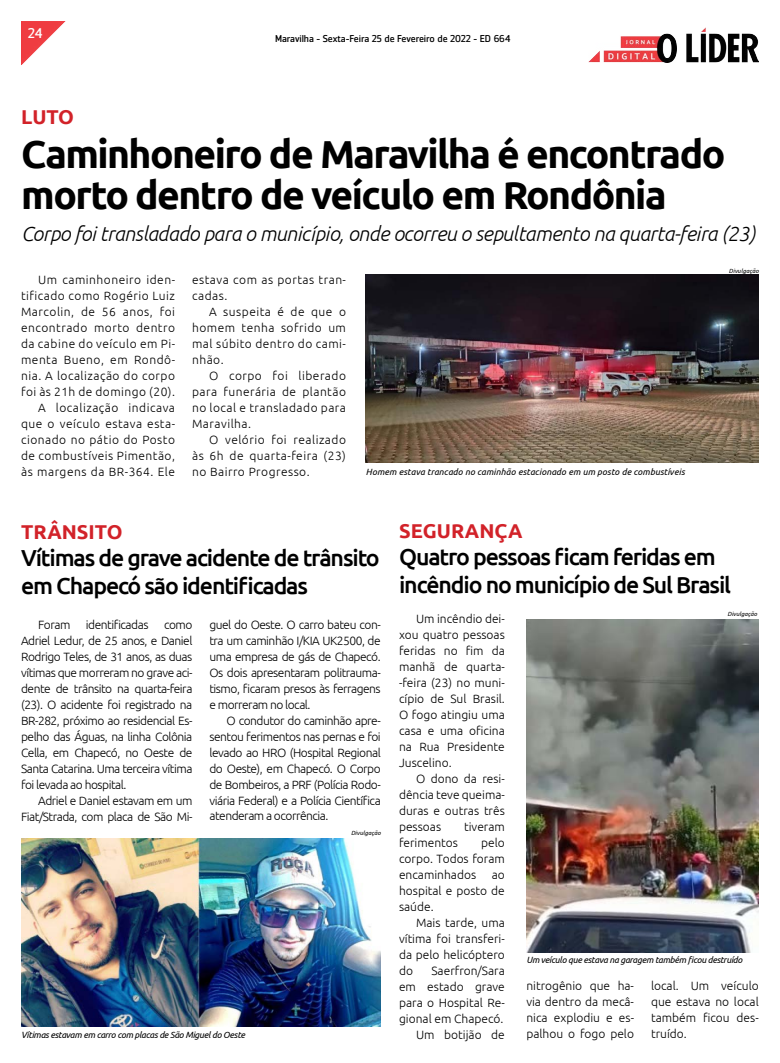
<style>
.page{position:relative;width:780px;height:1063px;background:#fff}
.page>*{position:absolute;margin:0;border:0;box-sizing:border-box;transform-origin:0 0}
.t1{font:700 39px/41px "Ubuntu";letter-spacing:-.04em;color:#000}
.t2{font:500 23.1px/28px "Ubuntu";letter-spacing:-.05em;color:#000}
.t3{font:italic 300 20.3px "Ubuntu";letter-spacing:-.02em;color:#000}
.t4{font:700 20px "Ubuntu";color:#d22229}
.t5{font:14px "Zemestro Std";color:#fff}
.t6{font:300 12px/16px "Ubuntu";color:#000;text-align:justify}
.t7{font:300 12px/16px "Ubuntu";letter-spacing:.04em;color:#000;text-align:right}
.t8{font:300 12px/16px "Ubuntu";letter-spacing:-.04em;color:#000;text-align:right}
.t9{font:9.9px "Zemestro Std";letter-spacing:-.01em;color:#000}
.t10{font:italic 9px "Ubuntu";letter-spacing:-.03em;color:#000}
.t11{font:italic 9px "Ubuntu";letter-spacing:.01em;color:#000}
.t12{font:italic 6px "Ubuntu";letter-spacing:.01em;color:#000}
</style>
<div class="page">
<img style="left:21px;top:21px;width:44px;height:44px">
<img style="left:588px;top:27px;width:170px;height:36px">
<img style="left:21px;top:838px;width:360px;height:189px">
<img style="left:366px;top:275px;width:392px;height:188px">
<img style="left:526px;top:619px;width:232px;height:334px">
<p class="t5" style="left:28px;top:24px;width:16px">24</p>
<p class="t9" style="left:275px;top:33px;width:237px">Maravilha - Sexta-Feira 25 de Fevereiro de 2022 - ED 664</p>
<h3 class="t4" style="left:21px;top:105px;width:54px">LUTO</h3>
<h1 class="t1" style="left:21px;top:133px;width:705px">Caminhoneiro de Maravilha é encontrado morto dentro de veículo em Rondônia</h1>
<h3 class="t3" style="left:21px;top:222px;width:735px">Corpo foi transladado para o município, onde ocorreu o sepultamento na quarta-feira (23)</h3>
<p class="t7" style="left:21px;top:271px;width:155px">Um caminhoneiro iden&shy;tificado como Rogério Luiz<br>Marcolin, de 56 anos, foi encontrado morto dentro da cabine do veículo em Pi&shy;menta Bueno, em Rondô&shy;nia. A localização do corpo foi às 21h de domingo (20).<br>A localização indicava que o veículo estava esta&shy;cionado no pátio do Posto de combustíveis Pimentão, às margens da BR-364. Ele</p>
<p class="t7" style="left:192px;top:271px;width:155px;text-align:left">estava com as portas tran&shy;cadas.</p>
<p class="t6" style="left:192px;top:303px;width:155px;text-indent:17px">A suspeita é de que o homem tenha sofrido um mal súbito dentro do cami&shy;nhão.</p>
<p class="t6" style="left:192px;top:367px;width:155px;text-indent:17px">O corpo foi liberado para funerária de plantão no local e transladado para Maravilha.</p>
<p class="t6" style="left:192px;top:431px;width:155px;text-indent:17px">O velório foi realizado às 6h de quarta-feira (23) no Bairro Progresso.</p>
<p class="t11" style="left:366px;top:466px;width:320px">Homem estava trancado no caminhão estacionado em um posto de combustíveis</p>
<p class="t12" style="left:729px;top:267px;width:31px">Divulgação</p>
<h3 class="t4" style="left:21px;top:520px;width:103px">TRÂNSITO</h3>
<h3 class="t4" style="left:399px;top:519px;width:125px">SEGURANÇA</h3>
<h2 class="t2" style="left:21px;top:543px;width:360px">Vítimas de grave acidente de trânsito em Chapecó são identificadas</h2>
<h2 class="t2" style="left:399px;top:542px;width:333px">Quatro pessoas ficam feridas em incêndio no município de Sul Brasil</h2>
<p class="t6" style="left:38px;top:616px;width:34px">Foram</p>
<p class="t8" style="left:86px;top:616px;width:64px">identificadas</p>
<p class="t6" style="left:21px;top:616px;width:173px;text-indent:143px">como Adriel Ledur, de 25 anos, e Daniel Rodrigo Teles, de 31 anos, as duas vítimas que morreram no grave aci&shy;dente de trânsito na quarta-feira (23). O acidente foi registrado na BR-282, próximo ao residencial Es&shy;pelho das Águas, na linha Colônia Cella, em Chapecó, no Oeste de Santa Catarina. Uma terceira vítima foi levada ao hospital.</p>
<p class="t8" style="left:21px;top:792px;width:173px">Adriel e Daniel estavam em um<br>Fiat/Strada, com placa de São Mi-</p>
<p class="t6" style="left:209px;top:616px;width:173px">guel do Oeste. O carro bateu con&shy;tra um caminhão I/KIA UK2500, de uma empresa de gás de Chapecó.<br>Os dois apresentaram politrauma&shy;tismo, ficaram presos às ferragens e morreram no local.</p>
<p class="t6" style="left:209px;top:712px;width:173px;text-indent:17px">O condutor do caminhão apre&shy;sentou ferimentos nas pernas e foi levado ao HRO (Hospital Regional do Oeste), em Chapecó. O Corpo de Bombeiros, a PRF (Polícia Rodo&shy;viária Federal) e a Polícia Científica atenderam a ocorrência.</p>
<p class="t12" style="left:351px;top:829px;width:31px">Divulgação</p>
<p class="t10" style="left:21px;top:1030px;width:225px">Vítimas estavam em carro com placas de São Miguel do Oeste</p>
<p class="t6" style="left:399px;top:610px;width:107px;text-indent:17px">Um incêndio dei&shy;xou quatro pessoas feridas no fim da manhã de quarta--feira (23) no muni&shy;cípio de Sul Brasil.<br>O fogo atingiu uma casa e uma oficina na Rua Presidente Juscelino.</p>
<p class="t6" style="left:399px;top:770px;width:107px;text-indent:17px">O dono da resi&shy;dência teve queima&shy;duras e outras três pessoas</p>
<p class="t6" style="left:464px;top:818px;width:42px">tiveram</p>
<p class="t6" style="left:399px;top:834px;width:107px;text-indent:82px">pelo corpo. Todos foram encaminhados</p>
<p class="t6" style="left:399px;top:834px;width:60px">ferimentos</p>
<p class="t6" style="left:399px;top:866px;width:107px;text-indent:93px">ao hospital e posto de saúde.</p>
<p class="t6" style="left:399px;top:914px;width:107px;text-indent:17px">Mais tarde, uma vítima foi transferi&shy;da pelo helicóptero do</p>
<p class="t6" style="left:399px;top:962px;width:107px;text-align:right">Saerfron/Sara<br>em estado grave para o Hospital Re&shy;gional em Chapecó.<br>Um botijão de</p>
<p class="t12" style="left:727px;top:610px;width:31px">Divulgação</p>
<p class="t10" style="left:526px;top:954px;width:217px">Um veículo que estava na garagem também ficou destruído</p>
<p class="t6" style="left:526px;top:977px;width:109px">nitrogênio que ha&shy;via dentro da mecâ&shy;nica explodiu e es&shy;palhou o fogo pelo</p>
<p class="t6" style="left:651px;top:977px;width:109px">local. Um veículo que estava no local também ficou des&shy;truído.</p>
</div>
